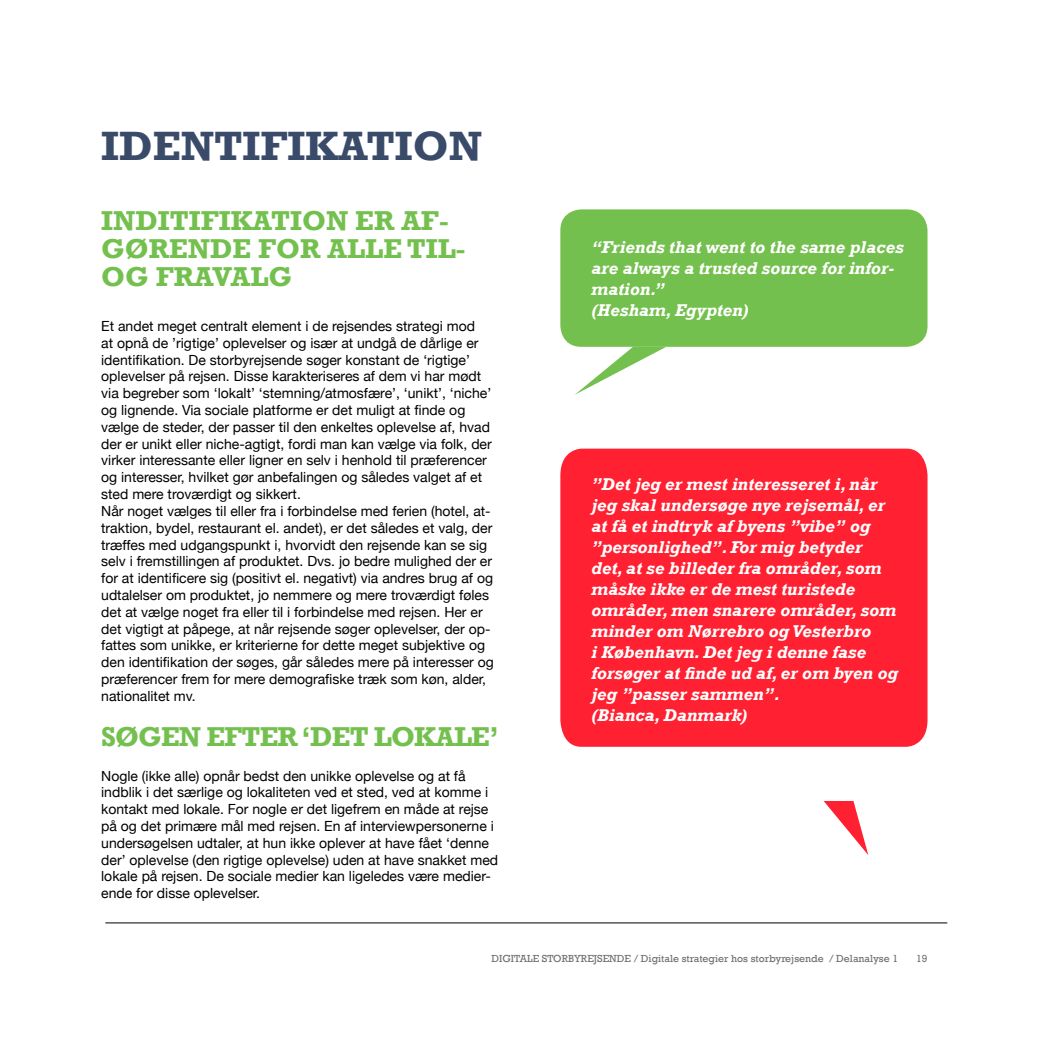
<style>
.page{position:relative;width:1042px;height:1042px;background:#fff}
.page>*{position:absolute;margin:0;border:0;box-sizing:border-box;transform-origin:0 0}
.t1{font:700 42px "Rockwell";color:#3a4b6a}
.t2{font:700 28px/28px "Rockwell";color:#74c04e}
.t3{font:700 28px "Rockwell";letter-spacing:-.03em;color:#74c04e}
.t4{font:italic 700 17.5px/21px "Rockwell";color:#fff}
.t5{font:14px/16.8px "Helvetica Neue";color:#000}
.t6{font:10.5px "Rockwell";color:#6d6e71}
</style>
<div class="page">
<hr style="left:105px;top:922px;width:842px;height:1px;background:#000">
<div style="left:560px;top:449px;width:367px;height:298px;background:#ff2031"></div>
<div style="left:560px;top:209px;width:367px;height:138px;background:#74c04e;border-radius:21px"></div>
<svg style="left:823px;top:801px;width:45px;height:54px"></svg>
<svg style="left:575px;top:347px;width:91px;height:48px"></svg>
<h1 class="t1" style="left:101px;top:121px;width:382px">IDENTIFIKATION</h1>
<h2 class="t2" style="left:101px;top:207px;width:366px">INDITIFIKATION ER AF-<br>GØRENDE FOR ALLE TIL-<br>OG FRAVALG</h2>
<p class="t5" style="left:101px;top:318px;width:394px">Et andet meget centralt element i de rejsendes strategi mod<br>at opnå de ’rigtige’ oplevelser og især at undgå de dårlige er identifikation. De storbyrejsende søger konstant de ‘rigtige’ oplevelser på rejsen. Disse karakteriseres af dem vi har mødt via begreber som ‘lokalt’ ‘stemning/atmosfære’, ‘unikt’, ‘niche’ og lignende. Via sociale platforme er det muligt at finde og vælge de steder, der passer til den enkeltes oplevelse af, hvad der er unikt eller niche-agtigt, fordi man kan vælge via folk, der virker interessante eller ligner en selv i henhold til præferencer og interesser, hvilket gør anbefalingen og således valget af et sted mere troværdigt og sikkert.<br>Når noget vælges til eller fra i forbindelse med ferien (hotel, at&shy;traktion, bydel, restaurant el. andet), er det således et valg, der træffes med udgangspunkt i, hvorvidt den rejsende kan se sig selv i fremstillingen af produktet. Dvs. jo bedre mulighed der er for at identificere sig (positivt el. negativt) via andres brug af og udtalelser om produktet, jo nemmere og mere troværdigt føles det at vælge noget fra eller til i forbindelse med rejsen. Her er det vigtigt at påpege, at når rejsende søger oplevelser, der op&shy;fattes som unikke, er kriterierne for dette meget subjektive og den identifikation der søges, går således mere på interesser og præferencer frem for mere demografiske træk som køn, alder, nationalitet mv.</p>
<h2 class="t3" style="left:101px;top:719px;width:399px">SØGEN EFTER ‘DET LOKALE’</h2>
<p class="t5" style="left:101px;top:768px;width:398px">Nogle (ikke alle) opnår bedst den unikke oplevelse og at få indblik i det særlige og lokaliteten ved et sted, ved at komme i kontakt med lokale. For nogle er det ligefrem en måde at rejse på og det primære mål med rejsen. En af interviewpersonerne i undersøgelsen udtaler, at hun ikke oplever at have fået ‘denne der’ oplevelse (den rigtige oplevelse) uden at have snakket med lokale på rejsen. De sociale medier kan ligeledes være medier&shy;ende for disse oplevelser.</p>
<p class="t4" style="left:591px;top:237px;width:314px">“Friends that went to the same places are always a trusted source for infor&shy;mation.”<br>(Hesham, Egypten)</p>
<p class="t4" style="left:591px;top:473px;width:308px">”Det jeg er mest interesseret i, når jeg skal undersøge nye rejsemål, er at få et indtryk af byens ”vibe” og ”personlighed”. For mig betyder det, at se billeder fra områder, som måske ikke er de mest turistede områder, men snarere områder, som minder om Nørrebro og Vesterbro<br>i København. Det jeg i denne fase forsøger at finde ud af, er om byen og jeg ”passer sammen”.<br>(Bianca, Danmark)</p>
<p class="t6" style="left:491px;top:952px;width:408px">DIGITALE STORBYREJSENDE / Digitale strategier hos storbyrejsende / Delanalyse 1</p>
<p class="t6" style="left:916px;top:952px;width:13px">19</p>
</div>
